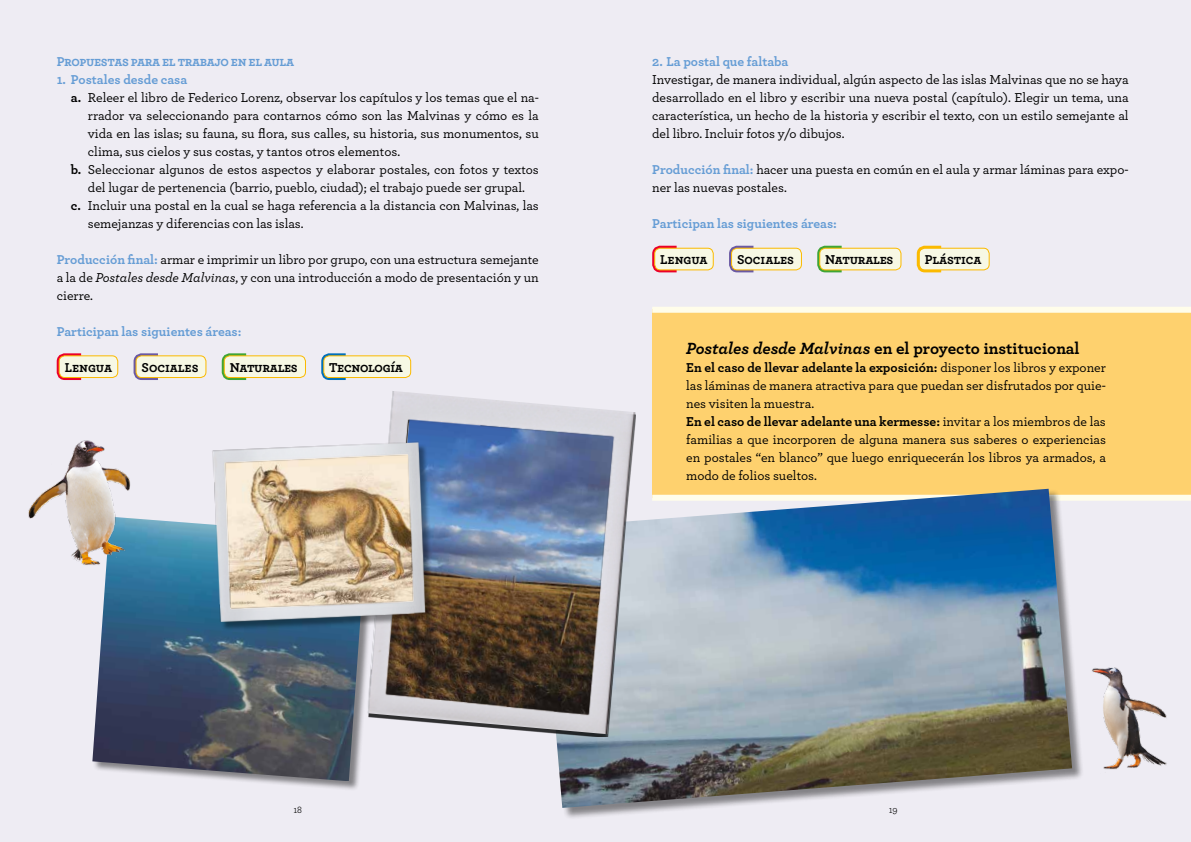
<style>
.page{position:relative;width:1191px;height:842px;background:#eeecf3}
.page>*{position:absolute;margin:0;border:0;box-sizing:border-box;transform-origin:0 0}
.t1{font:700 17px "Archer";color:#000}
.t2{font:500 13.5px/18px "Archer";color:#000;text-align:justify}
.t3{font:700 13.5px "Archer";letter-spacing:-.025em;color:#669dd5}
.t4{font:700 13.5px "Archer";letter-spacing:-.015em;color:#000}
.t5{font:10px "Archer";color:#000}
.s1{font-weight:700}
.s2{font-weight:700;color:#669dd5}
.s3{font-style:italic}
</style>
<div class="page">
<img style="left:1092px;top:667px;width:75px;height:103px">
<div style="left:652px;top:310px;width:539px;height:188px;background:#fed16e"></div>
<div style="left:652px;top:307px;width:539px;height:6px;background:#fffdea"></div>
<div style="left:652px;top:495px;width:539px;height:6px;background:#fffdea"></div>
<div style="left:93px;top:517px;width:283px;height:274px;background:#000;opacity:.45"></div>
<img style="left:92px;top:517px;width:274px;height:264px">
<div style="left:539px;top:489px;width:544px;height:331px;background:#000;opacity:.45"></div>
<img style="left:539px;top:489px;width:533px;height:319px">
<img style="left:28px;top:440px;width:111px;height:132px">
<img style="left:351px;top:391px;width:297px;height:344px">
<img style="left:198px;top:430px;width:243px;height:205px">
<svg style="left:56px;top:353px;width:26px;height:27px"></svg>
<div style="left:59px;top:356px;width:59px;height:21px;background:#f7f8e4;border-radius:6px"></div>
<div style="left:59px;top:355px;width:59px;height:23px;border:1px solid #fbba00;border-radius:6px"></div>
<svg style="left:652px;top:245px;width:27px;height:28px"></svg>
<div style="left:654px;top:248px;width:59px;height:22px;background:#f7f8e4;border-radius:6px"></div>
<div style="left:654px;top:248px;width:59px;height:22px;border:1px solid #fbba00;border-radius:6px"></div>
<svg style="left:133px;top:353px;width:25px;height:27px"></svg>
<div style="left:136px;top:356px;width:70px;height:21px;background:#f7f8e4;border-radius:6px"></div>
<div style="left:136px;top:355px;width:70px;height:23px;border:1px solid #fbba00;border-radius:6px"></div>
<svg style="left:729px;top:245px;width:27px;height:28px"></svg>
<div style="left:731px;top:248px;width:70px;height:22px;background:#f7f8e4;border-radius:6px"></div>
<div style="left:731px;top:248px;width:71px;height:22px;border:1px solid #fbba00;border-radius:6px"></div>
<svg style="left:221px;top:353px;width:26px;height:27px"></svg>
<div style="left:224px;top:356px;width:81px;height:21px;background:#f7f8e4;border-radius:6px"></div>
<div style="left:224px;top:355px;width:82px;height:23px;border:1px solid #fbba00;border-radius:6px"></div>
<svg style="left:817px;top:245px;width:27px;height:28px"></svg>
<div style="left:819px;top:248px;width:82px;height:22px;background:#f7f8e4;border-radius:6px"></div>
<div style="left:819px;top:248px;width:82px;height:22px;border:1px solid #fbba00;border-radius:6px"></div>
<svg style="left:321px;top:353px;width:25px;height:27px"></svg>
<div style="left:324px;top:356px;width:87px;height:21px;background:#f7f8e4;border-radius:6px"></div>
<div style="left:323px;top:355px;width:88px;height:23px;border:1px solid #fbba00;border-radius:6px"></div>
<svg style="left:916px;top:245px;width:27px;height:28px"></svg>
<div style="left:919px;top:248px;width:70px;height:22px;background:#f7f8e4;border-radius:6px"></div>
<div style="left:918px;top:248px;width:71px;height:22px;border:1px solid #fbba00;border-radius:6px"></div>
<p class="t3" style="left:57px;top:51px;width:239px">Propuestas para el trabajo en el aula</p>
<p class="t3" style="left:57px;top:69px;width:132px">1. Postales desde casa</p>
<p class="t2" style="left:71px;top:87px;width:469px"><span class="s1">a.</span> Releer el libro de Federico Lorenz, observar los capítulos y los temas que el na-</p>
<p class="t2" style="left:88px;top:105px;width:452px">rrador va seleccionando para contarnos cómo son las Malvinas y cómo es la</p>
<p class="t2" style="left:88px;top:123px;width:452px">vida en las islas; su fauna, su flora, sus calles, su historia, sus monumentos, su</p>
<p class="t2" style="left:88px;top:141px;width:314px">clima, sus cielos y sus costas, y tantos otros elementos.</p>
<p class="t2" style="left:71px;top:159px;width:469px"><span class="s1">b.</span> Seleccionar algunos de estos aspectos y elaborar postales, con fotos y textos</p>
<p class="t2" style="left:88px;top:177px;width:438px">del lugar de pertenencia (barrio, pueblo, ciudad); el trabajo puede ser grupal.</p>
<p class="t2" style="left:71px;top:195px;width:469px"><span class="s1">c.</span> Incluir una postal en la cual se haga referencia a la distancia con Malvinas, las</p>
<p class="t2" style="left:88px;top:213px;width:217px">semejanzas y diferencias con las islas.</p>
<p class="t2" style="left:57px;top:249px;width:483px"><span class="s2">Producción final:</span> armar e imprimir un libro por grupo, con una estructura semejante a la de <span class="s3">Postales desde Malvinas</span>, y con una introducción a modo de presentación y un cierre.</p>
<p class="t3" style="left:57px;top:321px;width:186px">Participan las siguientes áreas:</p>
<p class="t4" style="left:65px;top:357px;width:49px">Lengua</p>
<p class="t4" style="left:142px;top:357px;width:58px">Sociales</p>
<p class="t4" style="left:230px;top:357px;width:70px">Naturales</p>
<p class="t4" style="left:329px;top:357px;width:75px">Tecnología</p>
<p class="t3" style="left:652px;top:51px;width:138px">2. La postal que faltaba</p>
<p class="t2" style="left:652px;top:69px;width:478px">Investigar, de manera individual, algún aspecto de las islas Malvinas que no se haya desarrollado en el libro y escribir una nueva postal (capítulo). Elegir un tema, una característica, un hecho de la historia y escribir el texto, con un estilo semejante al del libro. Incluir fotos y/o dibujos.</p>
<p class="t2" style="left:652px;top:159px;width:478px"><span class="s2">Producción final:</span> hacer una puesta en común en el aula y armar láminas para expo&shy;ner las nuevas postales.</p>
<p class="t3" style="left:652px;top:213px;width:186px">Participan las siguientes áreas:</p>
<p class="t4" style="left:660px;top:249px;width:49px">Lengua</p>
<p class="t4" style="left:737px;top:249px;width:58px">Sociales</p>
<p class="t4" style="left:825px;top:249px;width:70px">Naturales</p>
<p class="t4" style="left:924px;top:249px;width:58px">Plástica</p>
<p class="t1" style="left:686px;top:334px;width:395px"><span class="s3">Postales desde Malvinas</span> en el proyecto institucional</p>
<p class="t2" style="left:686px;top:357px;width:421px;text-align:left"><span class="s1">En el caso de llevar adelante la exposición:</span> disponer los libros y exponer las láminas de manera atractiva para que puedan ser disfrutados por quie&shy;nes visiten la muestra.<br><span class="s1">En el caso de llevar adelante una kermesse:</span> invitar a los miembros de las familias a que incorporen de alguna manera sus saberes o experiencias en postales “en blanco” que luego enriquecerán los libros ya armados, a modo de folios sueltos.</p>
<p class="t5" style="left:293px;top:803px;width:10px">18</p>
<p class="t5" style="left:888px;top:803px;width:10px">19</p>
</div>
